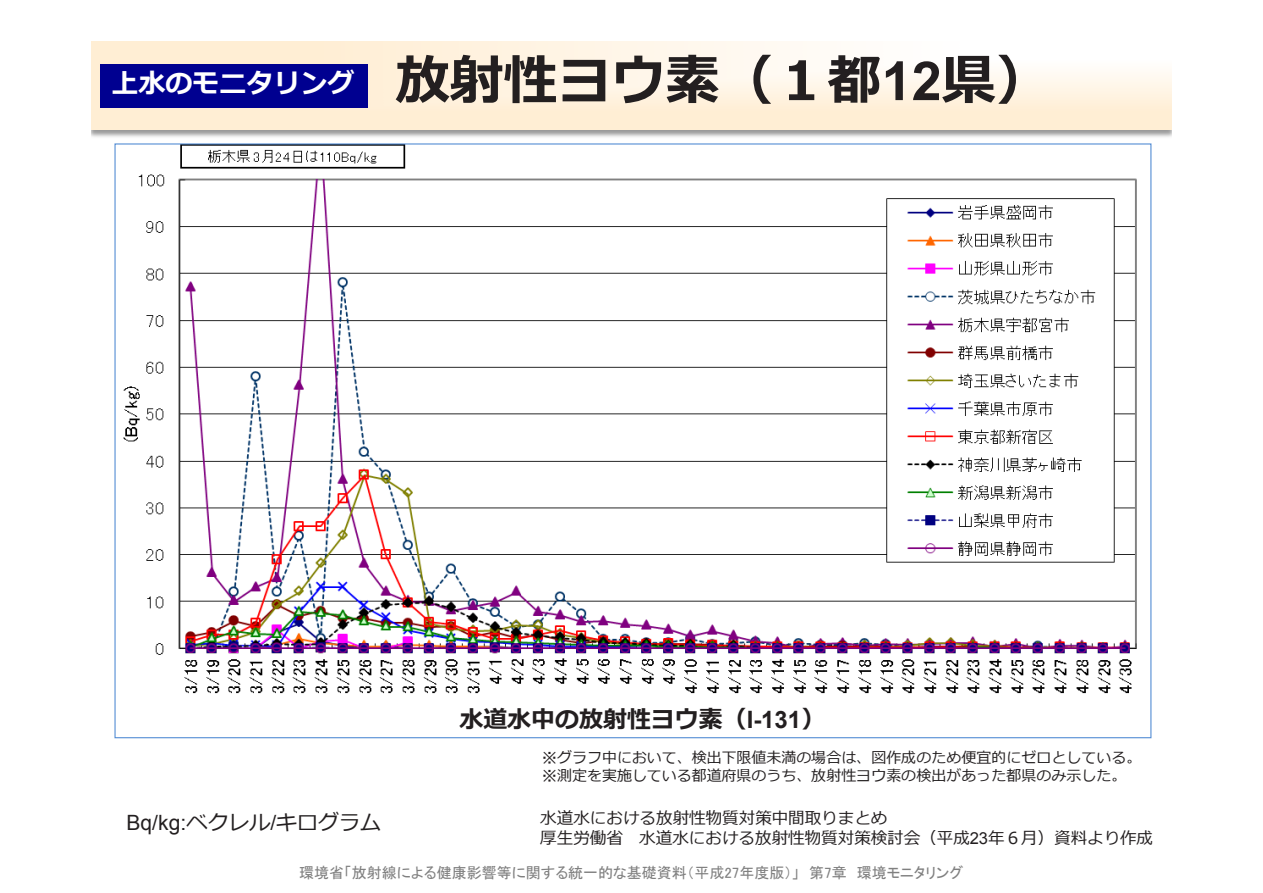
<style>
.page{position:relative;width:1263px;height:893px;background:#fff}
.page>*{position:absolute;margin:0;border:0;box-sizing:border-box;transform-origin:0 0}
.t1{font:700 54px "Meiryo";color:#231f20}
.t2{font:700 24px "Meiryo";color:#231f20}
.t3{font:21px "Meiryo";color:#231f20}
.t4{font:16.5px/19.8px "Meiryo";color:#231f20}
.t5{font:15px/18px "Meiryo";color:#231f20}
.t6{font:15px "MS P Gothic";color:#808080}
.s1{font-size:27px;color:#fff}
.s2{font-family:"Arial"}
.s3{font-family:"MS Gothic"}
</style>
<div class="page">
<svg style="left:91px;top:42px;width:1080px;height:87px"></svg>
<div style="left:101px;top:64px;width:267px;height:43px;background:#000090"></div>
<img style="left:123px;top:145px;width:1014px;height:549px">
<h1 class="t1" style="left:111px;top:43px;width:940px"><span class="s1">上水のモニタリング</span> 放射性ヨウ素（１都<span class="s2">12</span>県）</h1>
<h2 class="t2" style="left:459px;top:703px;width:367px">水道水中の放射性ヨウ素（<span class="s2">I-131</span>）</h2>
<h3 class="t3" style="left:126px;top:808px;width:256px"><span class="s2">Bq/kg:</span>ベクレル<span class="s2">/</span>キログラム</h3>
<p class="t5" style="left:542px;top:749px;width:601px"><span class="s3">※</span>グラフ中において、検出下限値未満の場合は、図作成のため便宜的にゼロとしている。<span class="s3">※</span>測定を実施している都道府県のうち、放射性ヨウ素の検出があった都県のみ示した。</p>
<p class="t4" style="left:540px;top:809px;width:614px">水道水における放射性物質対策中間取りまとめ<br>厚生労働省 水道水における放射性物質対策検討会（平成<span class="s2">23</span>年６月）資料より作成</p>
<p class="t6" style="left:299px;top:865px;width:666px">環境省「放射線による健康影響等に関する統一的な基礎資料（平成27年度版）」　第7章　環境モニタリング</p>
</div>
